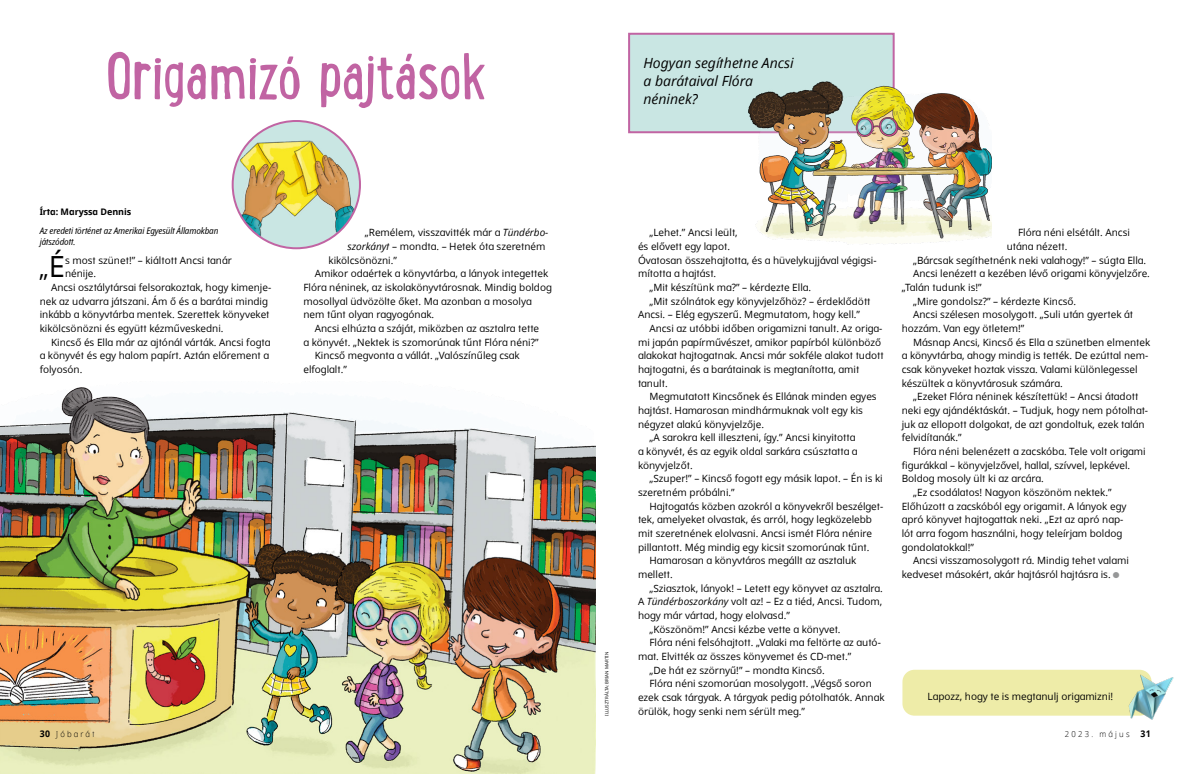
<style>
.page{position:relative;width:1191px;height:774px;background:#fff}
.page>*{position:absolute;margin:0;border:0;box-sizing:border-box;transform-origin:0 0}
.t1{font:72px "Lunch Box";letter-spacing:-.03em;color:#c164a3}
.p1_first{font:23.3px "Dots Solidlds Lat";color:#000}
.p1_kicker{font:italic 14px/18px "Dots Solidlds Lat";color:#000}
.p1{font:10px/13.7px "Dots Solidlds Lat";color:#000}
.p1_first-2{font:10px/13.7px "Dots Solidlds Lat";color:#000}
.p1_aside_info_first{font:10px "Dots Solidlds Lat";color:#000}
.p1_bio{font:italic 9px/11px "Dots Solid Condlds Lat";letter-spacing:-.01em;color:#000}
.p1_author-name{font:700 9px "Dots Solidlds Lat";letter-spacing:-.005em;color:#000}
.t2{font:300 8.2px "Dots Solidlds Lat";letter-spacing:.28em;color:#000;scale:.95 1}
.p1_figure_image_cred{font:4.5px "Dots Solidlds Lat";color:#000}
.s1{font-size:29.1px}
.s2{font-style:italic}
.s3{font-family:"Ding P Ilds Dpi";font-size:8.5px;color:#969798}
.s4{font-weight:700;font-size:9.2px}
</style>
<div class="page">
<div style="left:902px;top:670px;width:249px;height:46px;background:#eeeca8;border-radius:12px"></div>
<img style="left:0;top:387px;width:595px;height:387px">
<img style="left:1122px;top:673px;width:52px;height:47px">
<img style="left:233px;top:121px;width:127px;height:127px;border-radius:64px">
<div style="left:628px;top:33px;width:266px;height:100px;background:#c9e6e3;border:2px solid #c164a3"></div>
<img style="left:745px;top:77px;width:247px;height:168px">
<p class="t1" style="left:105px;top:25px;width:384px">Origamizó pajtások</p>
<p class="p1_kicker" style="left:643px;top:54px;width:152px">Hogyan segíthetne Ancsi a barátaival Flóra néninek?</p>
<p class="p1_author-name" style="left:40px;top:205px;width:93px">Írta: Maryssa Dennis</p>
<p class="p1_bio" style="left:40px;top:225px;width:180px">Az eredeti történet az Amerikai Egyesült Államokban játszódott.</p>
<p class="p1_first" style="left:39px;top:252px;width:27px">„<span class="s1">É</span></p>
<p class="p1_first-2" style="left:65px;top:253px;width:168px">s most szünet!” – kiáltott Ancsi tanár nénije.</p>
<p class="p1" style="left:40px;top:280px;width:233px;text-indent:11px">Ancsi osztálytársai felsorakoztak, hogy kimenje&shy;nek az udvarra játszani. Ám ő és a barátai mindig inkább a könyvtárba mentek. Szerettek könyveket kikölcsönözni és együtt kézműveskedni.</p>
<p class="p1" style="left:40px;top:335px;width:232px;text-indent:11px">Kincső és Ella már az ajtónál várták. Ancsi fogta a könyvét és egy halom papírt. Aztán előrement a folyosón.</p>
<p class="p1" style="left:365px;top:226px;width:185px">„Remélem, visszavitték már a <span class="s2">Tündérbo-</span></p>
<p class="p1" style="left:347px;top:239px;width:200px"><span class="s2">szorkányt</span> – mondta. – Hetek óta szeretném</p>
<p class="p1" style="left:328px;top:253px;width:70px">kikölcsönözni.”</p>
<p class="p1" style="left:303px;top:267px;width:250px;text-indent:11px">Amikor odaértek a könyvtárba, a lányok integettek Flóra néninek, az iskolakönyvtárosnak. Mindig boldog mosollyal üdvözölte őket. Ma azonban a mosolya nem tűnt olyan ragyogónak.</p>
<p class="p1" style="left:303px;top:321px;width:237px;text-align:right">Ancsi elhúzta a száját, miközben az asztalra tette<br>a könyvét. „Nektek is szomorúnak tűnt Flóra néni?”</p>
<p class="p1" style="left:303px;top:349px;width:218px;text-indent:11px">Kincső megvonta a vállát. „Valószínűleg csak elfoglalt.”</p>
<p class="p1_figure_image_cred" style="left:603px;top:716px;width:65px;rotate:-90deg">ILLUSZTRÁLTA: BRIAN MARTIN</p>
<p class="p1" style="left:638px;top:226px;width:240px;text-indent:11px">„Lehet.” Ancsi leült,<br>és elővett egy lapot.<br>Óvatosan összehajtotta, és a hüvelykujjával végigsi&shy;mította a hajtást.</p>
<p class="p1" style="left:649px;top:280px;width:163px">„Mit készítünk ma?” – kérdezte Ella.</p>
<p class="p1" style="left:638px;top:294px;width:234px;text-indent:11px">„Mit szólnátok egy könyvjelzőhöz? – érdeklődött<br>Ancsi. – Elég egyszerű. Megmutatom, hogy kell.”</p>
<p class="p1" style="left:638px;top:321px;width:247px;text-indent:11px">Ancsi az utóbbi időben origamizni tanult. Az origa&shy;mi japán papírművészet, amikor papírból különböző alakokat hajtogatnak. Ancsi már sokféle alakot tudott hajtogatni, és a barátainak is megtanította, amit tanult.</p>
<p class="p1" style="left:638px;top:390px;width:240px;text-indent:11px">Megmutatott Kincsőnek és Ellának minden egyes hajtást. Hamarosan mindhármuknak volt egy kis négyzet alakú könyvjelzője.</p>
<p class="p1" style="left:638px;top:431px;width:221px;text-indent:11px">„A sarokra kell illeszteni, így.” Ancsi kinyitotta a könyvét, és az egyik oldal sarkára csúsztatta a könyvjelzőt.</p>
<p class="p1" style="left:638px;top:472px;width:246px;text-indent:11px">„Szuper!” – Kincső fogott egy másik lapot. – Én is ki szeretném próbálni.”</p>
<p class="p1" style="left:638px;top:499px;width:247px;text-indent:11px">Hajtogatás közben azokról a könyvekről beszélget&shy;tek, amelyeket olvastak, és arról, hogy legközelebb mit szeretnének elolvasni. Ancsi ismét Flóra nénire pillantott. Még mindig egy kicsit szomorúnak tűnt.</p>
<p class="p1" style="left:638px;top:554px;width:220px;text-indent:11px">Hamarosan a könyvtáros megállt az asztaluk mellett.</p>
<p class="p1" style="left:638px;top:581px;width:246px;text-align:justify;text-indent:11px">„Sziasztok, lányok! – Letett egy könyvet az asztalra.<br>A <span class="s2">Tündérboszorkány</span> volt az! – Ez a tiéd, Ancsi. Tudom, hogy már vártad, hogy elolvasd.”</p>
<p class="p1" style="left:649px;top:622px;width:193px">„Köszönöm!” Ancsi kézbe vette a könyvet.</p>
<p class="p1" style="left:638px;top:636px;width:244px;text-indent:11px">Flóra néni felsóhajtott. „Valaki ma feltörte az autó&shy;mat. Elvitték az összes könyvemet és CD-met.”</p>
<p class="p1" style="left:649px;top:663px;width:177px">„De hát ez szörnyű!” – mondta Kincső.</p>
<p class="p1" style="left:638px;top:677px;width:248px;text-indent:11px">Flóra néni szomorúan mosolygott. „Végső soron ezek csak tárgyak. A tárgyak pedig pótolhatók. Annak örülök, hogy senki nem sérült meg.”</p>
<p class="p1" style="left:1006px;top:226px;width:125px;text-indent:11px">Flóra néni elsétált. Ancsi utána nézett.</p>
<p class="p1" style="left:913px;top:253px;width:235px">„Bárcsak segíthetnénk neki valahogy!” – súgta Ella.</p>
<p class="p1" style="left:901px;top:267px;width:250px;text-indent:11px">Ancsi lenézett a kezében lévő origami könyvjelzőre. „Talán tudunk is!”</p>
<p class="p1" style="left:913px;top:294px;width:165px">„Mire gondolsz?” – kérdezte Kincső.</p>
<p class="p1" style="left:901px;top:308px;width:233px;text-indent:11px">Ancsi szélesen mosolygott. „Suli után gyertek át hozzám. Van egy ötletem!”</p>
<p class="p1" style="left:901px;top:335px;width:250px;text-indent:11px">Másnap Ancsi, Kincső és Ella a szünetben elmentek a könyvtárba, ahogy mindig is tették. De ezúttal nem&shy;csak könyveket hoztak vissza. Valami különlegessel készültek a könyvtárosuk számára.</p>
<p class="p1" style="left:901px;top:390px;width:248px;text-indent:11px">„Ezeket Flóra néninek készítettük! – Ancsi átadott neki egy ajándéktáskát. – Tudjuk, hogy nem pótolhat&shy;juk az ellopott dolgokat, de azt gondoltuk, ezek talán felvidítanák.”</p>
<p class="p1" style="left:901px;top:444px;width:245px;text-indent:11px">Flóra néni belenézett a zacskóba. Tele volt origami figurákkal – könyvjelzővel, hallal, szívvel, lepkével.<br>Boldog mosoly ült ki az arcára.</p>
<p class="p1" style="left:901px;top:485px;width:226px;text-indent:11px">„Ez csodálatos! Nagyon köszönöm nektek.” Előhúzott a zacskóból egy origamit. A lányok egy apró könyvet hajtogattak neki. „Ezt az apró nap&shy;lót arra fogom használni, hogy teleírjam boldog gondolatokkal!”</p>
<p class="p1" style="left:901px;top:554px;width:229px;text-indent:11px">Ancsi visszamosolygott rá. Mindig tehet valami kedveset másokért, akár hajtásról hajtásra is. <span class="s3">●</span></p>
<p class="p1_aside_info_first" style="left:927px;top:689px;width:187px">Lapozz, hogy te is megtanulj origamizni!</p>
<p class="t2" style="left:40px;top:728px;width:59px"><span class="s4">30</span> Jóbarát</p>
<p class="t2" style="left:1065px;top:728px;width:92px">2023. május <span class="s4">31</span></p>
</div>
